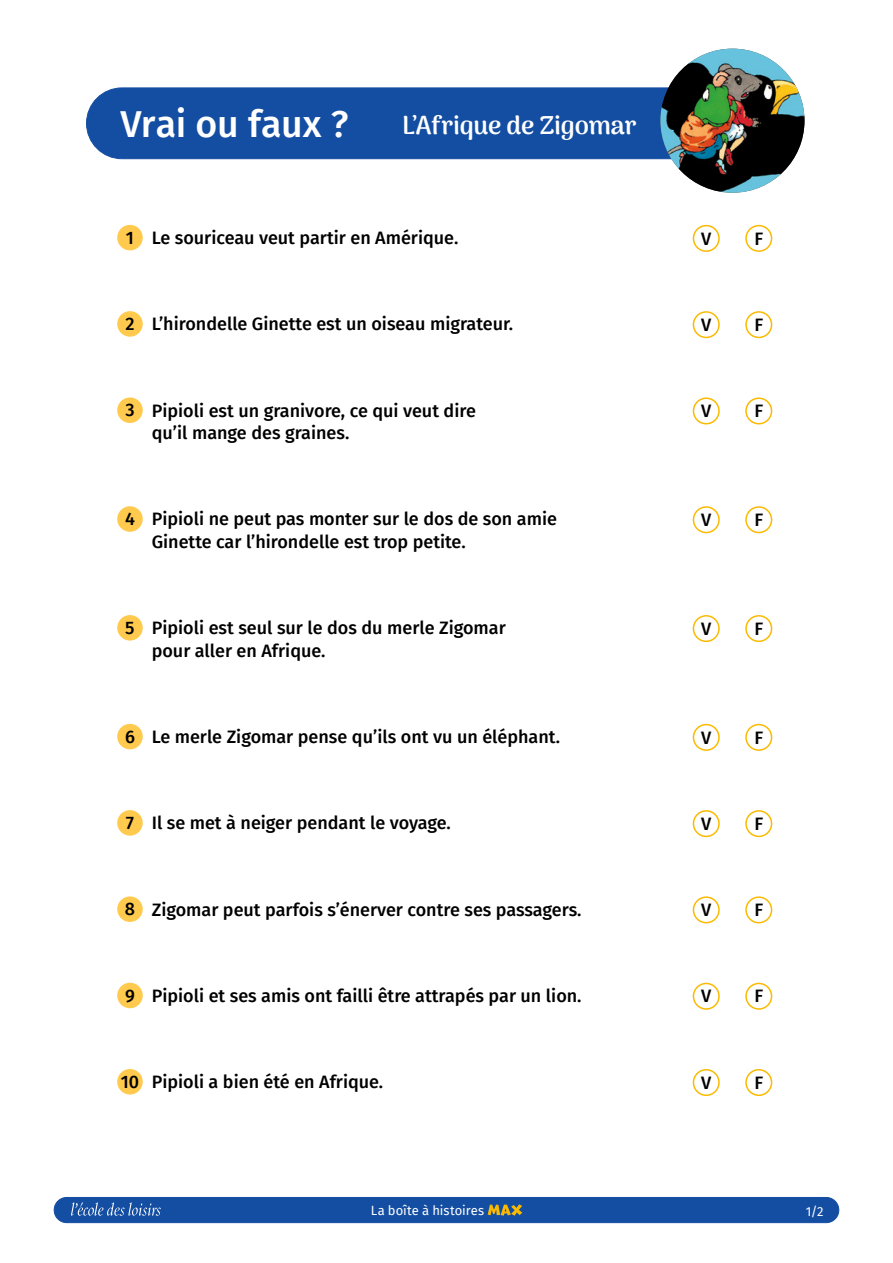
<style>
.page{position:relative;width:893px;height:1263px;background:#fff}
.page>*{position:absolute;margin:0;border:0;box-sizing:border-box;transform-origin:0 0}
.t1{font:500 37.5px "Fira Sans";letter-spacing:-.01em;color:#fff}
.t2{font:800 25.5px "Arima Madurai";letter-spacing:-.01em;color:#fff}
.t3{font:500 18px/22.5px "Fira Sans";color:#000}
.t4{font:13.05px "Fira Sans";letter-spacing:.005em;color:#fff}
</style>
<div class="page">
<div style="left:87px;top:88px;width:696px;height:71px;background:#144ea2;border-radius:35px"></div>
<div style="left:86px;top:88px;width:697px;height:71px;border:1px solid #144ea2;border-radius:35px"></div>
<img style="left:660px;top:49px;width:144px;height:144px;border-radius:72px">
<div style="left:54px;top:1197px;width:785px;height:25px;background:#144ea2;border-radius:13px"></div>
<div style="left:54px;top:1197px;width:785px;height:26px;border:1px solid #144ea2;border-radius:13px"></div>
<svg style="left:71px;top:1202px;width:90px;height:14px"></svg>
<svg style="left:488px;top:1204px;width:34px;height:12px"></svg>
<div style="left:117px;top:225px;width:26px;height:25px;background:#ffca4d;border-radius:50%"></div>
<div style="left:117px;top:311px;width:26px;height:26px;background:#ffca4d;border-radius:50%"></div>
<div style="left:117px;top:397px;width:26px;height:26px;background:#ffca4d;border-radius:50%"></div>
<div style="left:117px;top:506px;width:26px;height:26px;background:#ffca4d;border-radius:50%"></div>
<div style="left:117px;top:615px;width:26px;height:25px;background:#ffca4d;border-radius:50%"></div>
<div style="left:117px;top:724px;width:26px;height:25px;background:#ffca4d;border-radius:50%"></div>
<div style="left:117px;top:810px;width:26px;height:26px;background:#ffca4d;border-radius:50%"></div>
<div style="left:117px;top:896px;width:26px;height:26px;background:#ffca4d;border-radius:50%"></div>
<div style="left:117px;top:983px;width:26px;height:25px;background:#ffca4d;border-radius:50%"></div>
<div style="left:117px;top:1069px;width:26px;height:25px;background:#ffca4d;border-radius:50%"></div>
<div style="left:693px;top:225px;width:27px;height:27px;border:2px solid #fbba00;border-radius:50%"></div>
<div style="left:745px;top:225px;width:27px;height:27px;border:2px solid #fbba00;border-radius:50%"></div>
<div style="left:693px;top:311px;width:27px;height:27px;border:2px solid #fbba00;border-radius:50%"></div>
<div style="left:745px;top:311px;width:27px;height:27px;border:2px solid #fbba00;border-radius:50%"></div>
<div style="left:693px;top:397px;width:27px;height:27px;border:2px solid #fbba00;border-radius:50%"></div>
<div style="left:745px;top:397px;width:27px;height:27px;border:2px solid #fbba00;border-radius:50%"></div>
<div style="left:693px;top:506px;width:27px;height:27px;border:2px solid #fbba00;border-radius:50%"></div>
<div style="left:745px;top:506px;width:27px;height:27px;border:2px solid #fbba00;border-radius:50%"></div>
<div style="left:693px;top:615px;width:27px;height:27px;border:2px solid #fbba00;border-radius:50%"></div>
<div style="left:745px;top:615px;width:27px;height:27px;border:2px solid #fbba00;border-radius:50%"></div>
<div style="left:693px;top:724px;width:27px;height:27px;border:2px solid #fbba00;border-radius:50%"></div>
<div style="left:745px;top:724px;width:27px;height:27px;border:2px solid #fbba00;border-radius:50%"></div>
<div style="left:693px;top:810px;width:27px;height:27px;border:2px solid #fbba00;border-radius:50%"></div>
<div style="left:745px;top:810px;width:27px;height:27px;border:2px solid #fbba00;border-radius:50%"></div>
<div style="left:693px;top:896px;width:27px;height:27px;border:2px solid #fbba00;border-radius:50%"></div>
<div style="left:745px;top:896px;width:27px;height:27px;border:2px solid #fbba00;border-radius:50%"></div>
<div style="left:693px;top:983px;width:27px;height:27px;border:2px solid #fbba00;border-radius:50%"></div>
<div style="left:745px;top:983px;width:27px;height:27px;border:2px solid #fbba00;border-radius:50%"></div>
<div style="left:693px;top:1069px;width:27px;height:27px;border:2px solid #fbba00;border-radius:50%"></div>
<div style="left:745px;top:1069px;width:27px;height:27px;border:2px solid #fbba00;border-radius:50%"></div>
<h1 class="t1" style="left:121px;top:93px;width:230px">Vrai ou faux ?</h1>
<h2 class="t2" style="left:402px;top:107px;width:236px">L’Afrique de Zigomar</h2>
<p class="t3" style="left:126px;top:226px;width:334px">1 Le souriceau veut partir en Amérique.</p>
<p class="t3" style="left:701px;top:226px;width:12px">V</p>
<p class="t3" style="left:754px;top:226px;width:10px">F</p>
<p class="t3" style="left:125px;top:312px;width:389px">2 L’hirondelle Ginette est un oiseau migrateur.</p>
<p class="t3" style="left:701px;top:312px;width:12px">V</p>
<p class="t3" style="left:754px;top:312px;width:10px">F</p>
<p class="t3" style="left:152px;top:398px;width:326px;text-indent:-26px">3 Pipioli est un granivore, ce qui veut dire qu’il mange des graines.</p>
<p class="t3" style="left:701px;top:399px;width:12px">V</p>
<p class="t3" style="left:754px;top:399px;width:10px">F</p>
<p class="t3" style="left:152px;top:507px;width:407px;text-indent:-27px">4 Pipioli ne peut pas monter sur le dos de son amie<br>Ginette car l’hirondelle est trop petite.</p>
<p class="t3" style="left:701px;top:507px;width:12px">V</p>
<p class="t3" style="left:754px;top:507px;width:10px">F</p>
<p class="t3" style="left:152px;top:616px;width:356px;text-indent:-26px">5 Pipioli est seul sur le dos du merle Zigomar pour aller en Afrique.</p>
<p class="t3" style="left:701px;top:616px;width:12px">V</p>
<p class="t3" style="left:754px;top:616px;width:10px">F</p>
<p class="t3" style="left:125px;top:724px;width:436px">6 Le merle Zigomar pense qu’ils ont vu un éléphant.</p>
<p class="t3" style="left:701px;top:725px;width:12px">V</p>
<p class="t3" style="left:754px;top:725px;width:10px">F</p>
<p class="t3" style="left:126px;top:811px;width:327px">7 Il se met à neiger pendant le voyage.</p>
<p class="t3" style="left:701px;top:811px;width:12px">V</p>
<p class="t3" style="left:754px;top:811px;width:10px">F</p>
<p class="t3" style="left:125px;top:897px;width:458px">8 Zigomar peut parfois s’énerver contre ses passagers.</p>
<p class="t3" style="left:701px;top:898px;width:12px">V</p>
<p class="t3" style="left:754px;top:898px;width:10px">F</p>
<p class="t3" style="left:125px;top:983px;width:458px">9 Pipioli et ses amis ont failli être attrapés par un lion.</p>
<p class="t3" style="left:701px;top:984px;width:12px">V</p>
<p class="t3" style="left:754px;top:984px;width:10px">F</p>
<p class="t3" style="left:121px;top:1070px;width:264px">10 Pipioli a bien été en Afrique.</p>
<p class="t3" style="left:701px;top:1070px;width:12px">V</p>
<p class="t3" style="left:754px;top:1070px;width:10px">F</p>
<p class="t4" style="left:371px;top:1201px;width:115px">La boîte à histoires</p>
<p class="t4" style="left:806px;top:1201px;width:19px">1/2</p>
</div>
